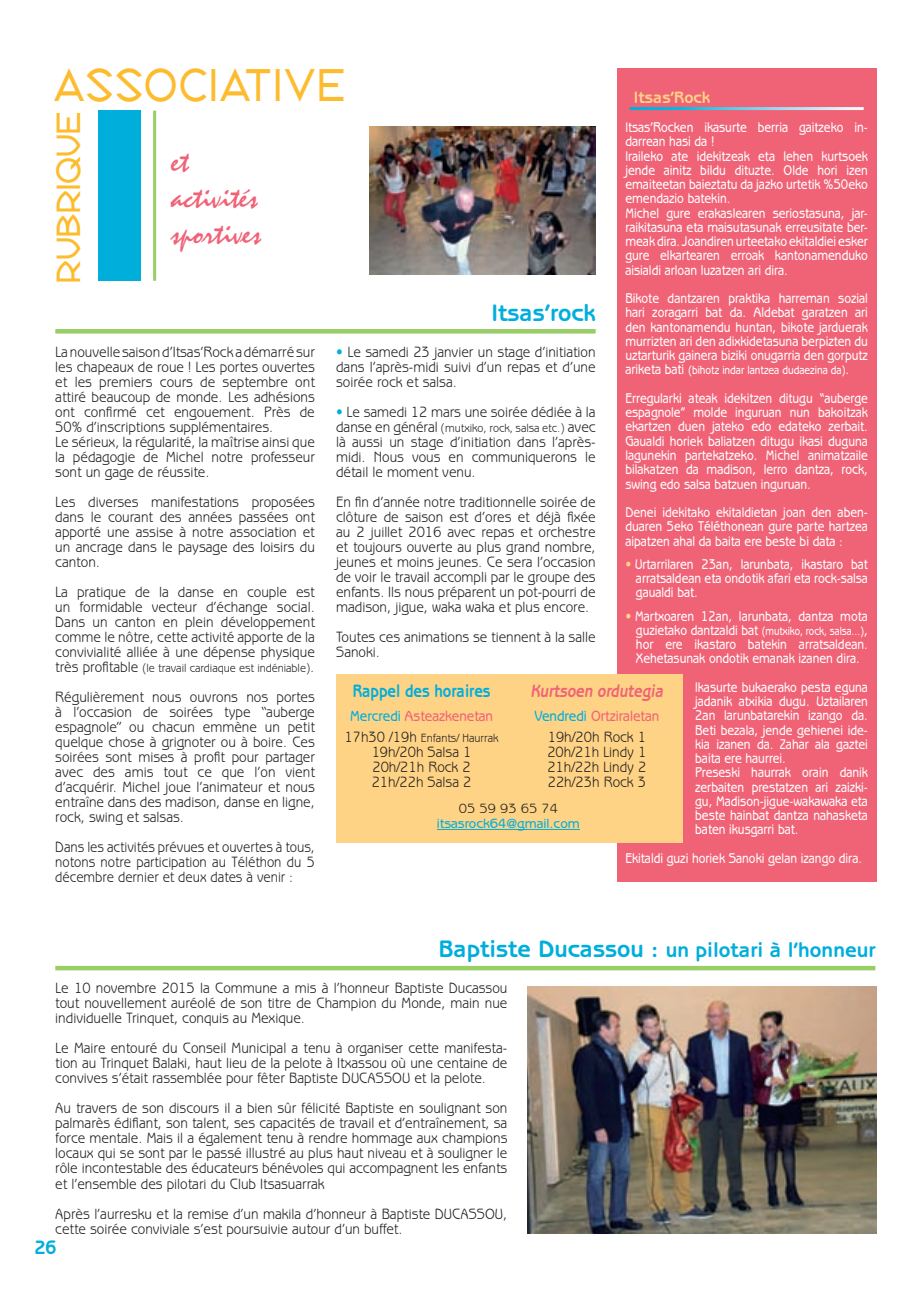
<style>
.page{position:relative;width:919px;height:1289px;background:#fff}
.page>*{position:absolute;margin:0;border:0;box-sizing:border-box;transform-origin:0 0}
.t1{font:45px "Republik Sans ICG 01";letter-spacing:.05em;color:#fdbb2e;scale:.9 1}
.t2{font:33px "Republik Sans ICG 01";color:#fdbb2e}
.t3{font:30px/36px "Mistral";color:#f06377}
.t4{font:700 24px "Benguiat Gothic";color:#00aedc}
.t5{font:700 21px "Benguiat Gothic";color:#00aedc}
.t6{font:700 19.5px "Benguiat Gothic";color:#00aedc;scale:.9 1}
.t7{font:700 18px "Benguiat Gothic";color:#00aedc;scale:.85 1}
.t8{font:italic 700 18px "Benguiat Gothic";color:#f06377;scale:.85 1}
.t9{font:700 16.5px "Benguiat Gothic";color:#fed385}
.t10{font:15px/15px "Benguiat Gothic";color:#231f20;text-align:justify;scale:.9 1}
.t11{font:15px/15px "Benguiat Gothic";color:#231f20;text-align:justify;scale:.87 1}
.t12{font:500 15px/21px "Benguiat Gothic";color:#f06377;text-align:center;scale:.9 1}
.t13{font:500 14.25px/14.2px "Benguiat Gothic";color:#fff;text-align:justify;scale:.85 1}
.t14{font:500 13.5px "Benguiat Gothic";color:#00aedc}
.t15{font:13.5px "Benguiat Gothic";color:#231f20}
.t16{font:12px "Benguiat Gothic";color:#231f20;scale:.9 1}
.t17{font:500 12px "Benguiat Gothic";color:#fff;scale:.81 1}
.t18{font:500 12px "Benguiat Gothic";color:#fff;scale:.85 1}
.s1{font-size:14.25px}
.s2{color:#fed385}
.s3{font-size:15px}
.s4{color:#00aedc}
.s5{font-weight:400;color:#231f20}
.s6{font-size:24px}
</style>
<div class="page">
<div style="left:98px;top:111px;width:42px;height:170px;background:#00aedc"></div>
<hr style="left:153px;top:111px;width:3px;height:170px;background:#99cd65">
<div style="left:617px;top:68px;width:259px;height:813px;background:#f06377"></div>
<hr style="left:629px;top:107px;width:234px;height:3px;background:#fff">
<hr style="left:55px;top:329px;width:540px;height:4px;background:#99cd65">
<div style="left:55px;top:965px;width:820px;height:5px;background:#99cd65"></div>
<img style="left:527px;top:986px;width:349px;height:247px">
<img style="left:370px;top:126px;width:225px;height:148px">
<div style="left:336px;top:674px;width:346px;height:169px;background:#fed385"></div>
<hr style="left:437px;top:829px;width:143px;height:1px;background:#00aedc">
<h1 class="t1" style="left:53px;top:53px;width:326px">ASSOCIATIVE</h1>
<p class="t9" style="left:634px;top:87px;width:78px">Itsas’Rock</p>
<p class="t13" style="left:625px;top:120px;width:287px;text-align:left">Itsas’Rocken ikasurte berria gaitzeko in&shy;darrean hasi da !<br>Iraileko ate idekitzeak eta lehen kurtsoek jende ainitz bildu dituzte. Olde hori izen emaiteetan baieztatu da jazko urtetik %50eko emendazio batekin.<br>Michel gure erakaslearen seriostasuna, jar&shy;raikitasuna eta maisutasunak erreusitate ber&shy;meak dira. Joandiren urteetako ekitaldiei esker gure elkartearen erroak kantonamenduko aisialdi arloan luzatzen ari dira.</p>
<p class="t13" style="left:625px;top:291px;width:287px">Bikote dantzaren praktika harreman sozial hari zoragarri bat da. Aldebat garatzen ari den kantonamendu huntan, bikote jarduerak murrizten ari den adixkidetasuna berpizten du uztarturik gainera biziki onugarria den gorputz</p>
<p class="t18" style="left:625px;top:363px;width:265px"><span class="s1">ariketa bati</span> (bihotz indar lantzea dudaezina da)<span class="s1">.</span></p>
<p class="t13" style="left:625px;top:391px;width:287px">Erregularki ateak idekitzen ditugu “auberge espagnole” molde inguruan nun bakoitzak ekartzen duen jateko edo edateko zerbait.<br>Gaualdi horiek baliatzen ditugu ikasi duguna lagunekin partekatzeko. Michel animatzaile bilakatzen da madison, lerro dantza, rock, swing edo salsa batzuen inguruan.</p>
<p class="t13" style="left:625px;top:505px;width:287px">Denei idekitako ekitaldietan joan den aben&shy;duaren 5eko Téléthonean gure parte hartzea aipatzen ahal da baita ere beste bi data :</p>
<p class="t13" style="left:636px;top:556px;width:274px;text-indent:-11px"><span class="s2">•</span> Urtarrilaren 23an, larunbata, ikastaro bat arratsaldean eta ondotik afari eta rock-salsa gaualdi bat.</p>
<p class="t13" style="left:625px;top:608px;width:287px"><span class="s2">•</span> Martxoaren 12an, larunbata, dantza mota</p>
<p class="t17" style="left:636px;top:623px;width:288px"><span class="s1">guzietako dantzaldi bat</span> (mutxiko, rock, salsa...)<span class="s1">,</span></p>
<p class="t13" style="left:636px;top:637px;width:274px">hor ere ikastaro batekin arratsaldean.<br>Xehetasunak ondotik emanak izanen dira.</p>
<p class="t13" style="left:695px;top:679px;width:205px;text-align:left">Ikasurte bukaerako pesta eguna jadanik atxikia dugu. Uztailaren<br>2an larunbatarekin izango da.<br>Beti bezala, jende gehienei ide&shy;kia izanen da. Zahar ala gaztei baita ere haurrei.<br>Preseski haurrak orain danik zerbaiten prestatzen ari zaizki&shy;gu, Madison-jigue-wakawaka eta beste hainbat dantza nahasketa baten ikusgarri bat.</p>
<p class="t13" style="left:625px;top:850px;width:280px">Ekitaldi guzi horiek Sanoki gelan izango dira.</p>
<h2 class="t2" style="left:45px;top:283px;width:173px;rotate:-90deg">RUBRIQUE</h2>
<h3 class="t3" style="left:171px;top:144px;width:91px">et activités sportives</h3>
<h3 class="t4" style="left:491px;top:298px;width:106px">Itsas’rock</h3>
<p class="t10" style="left:55px;top:344px;width:290px;text-align:left">La nouvelle saison d’Itsas’Rock a démarré sur les chapeaux de roue ! Les portes ouvertes et les premiers cours de septembre ont attiré beaucoup de monde. Les adhésions ont confirmé cet engouement. Près de 50% d’inscriptions supplémentaires.<br>Le sérieux, la régularité, la maîtrise ainsi que la pédagogie de Michel notre professeur sont un gage de réussite.</p>
<p class="t10" style="left:55px;top:494px;width:290px">Les diverses manifestations proposées dans le courant des années passées ont apporté une assise à notre association et un ancrage dans le paysage des loisirs du canton.</p>
<p class="t10" style="left:55px;top:584px;width:290px">La pratique de la danse en couple est un formidable vecteur d’échange social.<br>Dans un canton en plein développement comme le nôtre, cette activité apporte de la convivialité alliée à une dépense physique</p>
<p class="t16" style="left:55px;top:660px;width:289px"><span class="s3">très profitable</span> (le travail cardiaque est indéniable)<span class="s3">.</span></p>
<p class="t10" style="left:55px;top:689px;width:290px">Régulièrement nous ouvrons nos portes à l’occasion de soirées type “auberge espagnole” ou chacun emmène un petit quelque chose à grignoter ou à boire. Ces soirées sont mises à profit pour partager avec des amis tout ce que l’on vient d’acquérir. Michel joue l’animateur et nous entraîne dans des madison, danse en ligne, rock, swing et salsas.</p>
<p class="t11" style="left:55px;top:839px;width:300px">Dans les activités prévues et ouvertes à tous, notons notre participation au Téléthon du 5 décembre dernier et deux dates à venir :</p>
<p class="t10" style="left:336px;top:344px;width:290px"><span class="s4">•</span> Le samedi 23 janvier un stage d’initiation dans l’après-midi suivi d’un repas et d’une soirée rock et salsa.</p>
<p class="t10" style="left:336px;top:404px;width:290px"><span class="s4">•</span> Le samedi 12 mars une soirée dédiée à la</p>
<p class="t16" style="left:336px;top:420px;width:290px"><span class="s3">danse en général</span> (mutxiko, rock, salsa etc.) <span class="s3">avec</span></p>
<p class="t10" style="left:336px;top:434px;width:290px">là aussi un stage d’initiation dans l’après&shy;midi. Nous vous en communiquerons le détail le moment venu.</p>
<p class="t10" style="left:336px;top:494px;width:290px">En fin d’année notre traditionnelle soirée de clôture de saison est d’ores et déjà fixée au 2 juillet 2016 avec repas et orchestre et toujours ouverte au plus grand nombre, jeunes et moins jeunes. Ce sera l’occasion de voir le travail accompli par le groupe des enfants. Ils nous préparent un pot-pourri de madison, jigue, waka waka et plus encore.</p>
<p class="t10" style="left:336px;top:629px;width:290px">Toutes ces animations se tiennent à la salle<br>Sanoki.</p>
<p class="t7" style="left:352px;top:680px;width:164px">Rappel des horaires</p>
<p class="t12" style="left:350px;top:705px;width:160px"><span class="s4">Mercredi</span> Asteazkenetan</p>
<p class="t16" style="left:344px;top:731px;width:173px"><span class="s3">17h30 /19h</span> Enfants/ Haurrak</p>
<p class="t10" style="left:372px;top:744px;width:112px">19h/20h Salsa 1<br>20h/21h Rock 2<br>21h/22h Salsa 2</p>
<p class="t8" style="left:530px;top:680px;width:158px">Kurtsoen ordutegia</p>
<p class="t12" style="left:534px;top:705px;width:140px"><span class="s4">Vendredi</span> Ortziraletan<br><span class="s5">19h/20h Rock 1</span></p>
<p class="t10" style="left:547px;top:744px;width:111px">20h/21h Lindy 1<br>21h/22h Lindy 2<br>22h/23h Rock 3</p>
<p class="t15" style="left:459px;top:800px;width:100px">05 59 93 65 74</p>
<p class="t14" style="left:437px;top:815px;width:144px">itsasrock64@gmail.com</p>
<h3 class="t5" style="left:439px;top:937px;width:438px"><span class="s6">Baptiste Ducassou :</span> un pilotari à l’honneur</h3>
<p class="t10" style="left:55px;top:980px;width:504px">Le 10 novembre 2015 la Commune a mis à l’honneur Baptiste Ducassou tout nouvellement auréolé de son titre de Champion du Monde, main nue individuelle Trinquet, conquis au Mexique.</p>
<p class="t10" style="left:55px;top:1040px;width:504px">Le Maire entouré du Conseil Municipal a tenu à organiser cette manifesta&shy;tion au Trinquet Balaki, haut lieu de la pelote à Itxassou où une centaine de convives s’était rassemblée pour fêter Baptiste DUCASSOU et la pelote.</p>
<p class="t10" style="left:55px;top:1100px;width:504px">Au travers de son discours il a bien sûr félicité Baptiste en soulignant son palmarès édifiant, son talent, ses capacités de travail et d’entraînement, sa force mentale. Mais il a également tenu à rendre hommage aux champions locaux qui se sont par le passé illustré au plus haut niveau et à souligner le rôle incontestable des éducateurs bénévoles qui accompagnent les enfants et l’ensemble des pilotari du Club Itsasuarrak</p>
<p class="t10" style="left:55px;top:1205px;width:503px">Après l’aurresku et la remise d’un makila d’honneur à Baptiste DUCASSOU, cette soirée conviviale s’est poursuivie autour d’un buffet.</p>
<h3 class="t6" style="left:35px;top:1236px;width:25px">26</h3>
</div>
